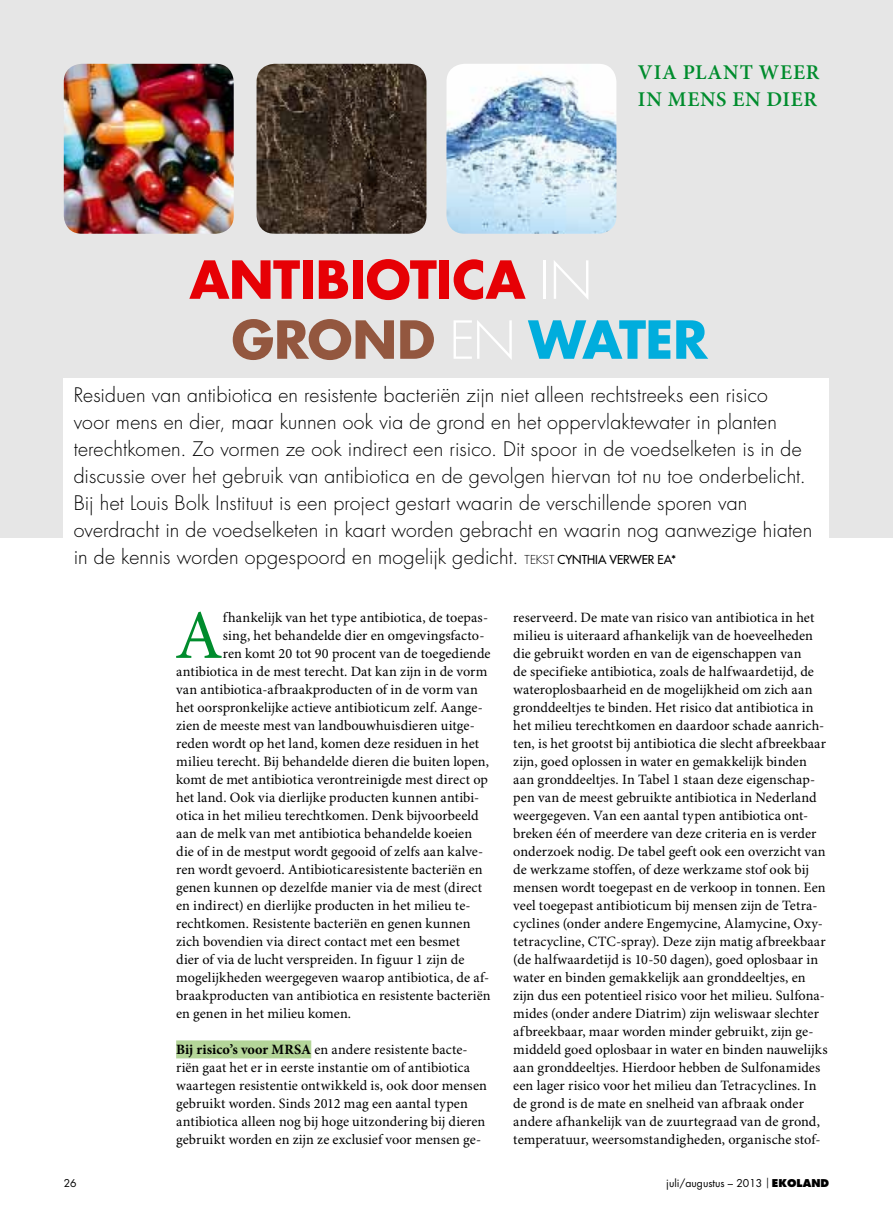
<style>
.page{position:relative;width:893px;height:1212px;background:#fff}
.page>*{position:absolute;margin:0;border:0;box-sizing:border-box;transform-origin:0 0}
.t1{font:69.6px "Minion Pro";color:#008c2d}
.t2{font:700 51px/60px "Futura Std";letter-spacing:-.01em;color:#e60005}
.t3{font:600 21px/27px "Minion Pro";letter-spacing:.04em;color:#008c2d}
.t4{font:300 19.5px/27px "Futura Std";letter-spacing:.015em;color:#000}
.t5{font:14.25px/18px "Minion Pro";letter-spacing:.005em;color:#000}
.t6{font:10.5px "Futura Std";color:#000}
.s1{font-weight:300;color:#fff}
.s2{color:#93573f}
.s3{color:#00addd}
.s4{font-size:12px}
.s5{font-weight:500;font-size:12px}
.s6{font-weight:700}
.s7{font-weight:500}
.s8{font-weight:800}
</style>
<div class="page">
<div style="left:0;top:0;width:893px;height:538px;background:#e6e6e6"></div>
<img style="left:257px;top:64px;width:169px;height:170px">
<img style="left:446px;top:64px;width:170px;height:170px">
<img style="left:64px;top:64px;width:170px;height:170px">
<div style="left:64px;top:378px;width:765px;height:253px;background:#fff"></div>
<div style="left:176px;top:1040px;width:135px;height:18px;background:#b4d599"></div>
<h3 class="t3" style="left:638px;top:60px;width:183px">VIA PLANT WEER<br>IN MENS EN DIER</h3>
<h2 class="t2" style="left:231px;top:249px;width:478px;text-indent:-42px">ANTIBIOTICA <span class="s1">in<br></span><span class="s2">GROND</span> <span class="s1">en</span> <span class="s3">WATER</span></h2>
<p class="t4" style="left:74px;top:382px;width:740px">Residuen van antibiotica en resistente bacteriën zijn niet alleen rechtstreeks een risico<br>voor mens en dier, maar kunnen ook via de grond en het oppervlaktewater in planten terechtkomen. Zo vormen ze ook indirect een risico. Dit spoor in de voedselketen is in de discussie over het gebruik van antibiotica en de gevolgen hiervan tot nu toe onderbelicht.<br>Bij het Louis Bolk I nstituut is een project gestart waarin de verschillende sporen van overdracht in de voedselketen in kaart worden gebracht en waarin nog aanwezige hiaten in de kennis worden opgespoord en mogelijk gedicht. <span class="s4">Tekst</span> <span class="s5">CYNTHIA VERWER EA*</span></p>
<h1 class="t1" style="left:175px;top:594px;width:50px">A</h1>
<p class="t5" style="left:223px;top:609px;width:267px">fhankelijk van het type antibiotica, de toepas-</p>
<p class="t5" style="left:223px;top:627px;width:263px">sing, het behandelde dier en omgevingsfacto-</p>
<p class="t5" style="left:223px;top:645px;width:269px">ren komt 20 tot 90 procent van de toegediende</p>
<p class="t5" style="left:176px;top:663px;width:313px">antibiotica in de mest terecht. Dat kan zijn in de vorm</p>
<p class="t5" style="left:176px;top:681px;width:303px">van antibiotica-afbraakproducten of in de vorm van</p>
<p class="t5" style="left:176px;top:699px;width:308px">het oorspronkelijke actieve antibioticum zelf. Aange-</p>
<p class="t5" style="left:176px;top:717px;width:300px">zien de meeste mest van landbouwhuisdieren uitge-</p>
<p class="t5" style="left:176px;top:735px;width:305px">reden wordt op het land, komen deze residuen in het</p>
<p class="t5" style="left:176px;top:753px;width:314px">milieu terecht. Bij behandelde dieren die buiten lopen,</p>
<p class="t5" style="left:176px;top:771px;width:313px">komt de met antibiotica verontreinigde mest direct op</p>
<p class="t5" style="left:176px;top:789px;width:305px">het land. Ook via dierlijke producten kunnen antibi-</p>
<p class="t5" style="left:176px;top:807px;width:304px">otica in het milieu terechtkomen. Denk bijvoorbeeld</p>
<p class="t5" style="left:176px;top:825px;width:298px">aan de melk van met antibiotica behandelde koeien</p>
<p class="t5" style="left:176px;top:843px;width:309px">die of in de mestput wordt gegooid of zelfs aan kalve-</p>
<p class="t5" style="left:176px;top:861px;width:308px">ren wordt gevoerd. Antibioticaresistente bacteriën en</p>
<p class="t5" style="left:176px;top:879px;width:308px">genen kunnen op dezelfde manier via de mest (direct</p>
<p class="t5" style="left:176px;top:897px;width:296px">en indirect) en dierlijke producten in het milieu te-</p>
<p class="t5" style="left:176px;top:915px;width:296px">rechtkomen. Resistente bacteriën en genen kunnen</p>
<p class="t5" style="left:176px;top:933px;width:285px">zich bovendien via direct contact met een besmet</p>
<p class="t5" style="left:176px;top:951px;width:290px">dier of via de lucht verspreiden. In figuur 1 zijn de</p>
<p class="t5" style="left:176px;top:969px;width:315px">mogelijkheden weergegeven waarop antibiotica, de af-</p>
<p class="t5" style="left:176px;top:987px;width:316px">braakproducten van antibiotica en resistente bacteriën</p>
<p class="t5" style="left:176px;top:1005px;width:177px">en genen in het milieu komen.</p>
<p class="t5" style="left:176px;top:1041px;width:312px"><span class="s6">Bij risico’s voor MRSA</span> en andere resistente bacte&shy;riën gaat het er in eerste instantie om of antibiotica waartegen resistentie ontwikkeld is, ook door mensen gebruikt worden. Sinds 2012 mag een aantal typen antibiotica alleen nog bij hoge uitzondering bij dieren gebruikt worden en zijn ze exclusief voor mensen ge-</p>
<p class="t5" style="left:513px;top:609px;width:316px">reserveerd. De mate van risico van antibiotica in het milieu is uiteraard afhankelijk van de hoeveelheden die gebruikt worden en van de eigenschappen van<br>de specifieke antibiotica, zoals de halfwaardetijd, de wateroplosbaarheid en de mogelijkheid om zich aan gronddeeltjes te binden. Het risico dat antibiotica in het milieu terechtkomen en daardoor schade aanrich&shy;ten, is het grootst bij antibiotica die slecht afbreekbaar zijn, goed oplossen in water en gemakkelijk binden aan gronddeeltjes. In Tabel 1 staan deze eigenschap&shy;pen van de meest gebruikte antibiotica in Nederland weergegeven. Van een aantal typen antibiotica ont&shy;breken één of meerdere van deze criteria en is verder onderzoek nodig. De tabel geeft ook een overzicht van de werkzame stoffen, of deze werkzame stof ook bij mensen wordt toegepast en de verkoop in tonnen. Een veel toegepast antibioticum bij mensen zijn de Tetra&shy;cyclines (onder andere Engemycine, Alamycine, Oxy&shy;tetracycline, CTC-spray). Deze zijn matig afbreekbaar (de halfwaardetijd is 10-50 dagen), goed oplosbaar in water en binden gemakkelijk aan gronddeeltjes, en zijn dus een potentieel risico voor het milieu. Sulfona&shy;mides (onder andere Diatrim) zijn weliswaar slechter afbreekbaar, maar worden minder gebruikt, zijn ge&shy;middeld goed oplosbaar in water en binden nauwelijks aan gronddeeltjes. Hierdoor hebben de Sulfonamides een lager risico voor het milieu dan Tetracyclines. In de grond is de mate en snelheid van afbraak onder andere afhankelijk van de zuurtegraad van de grond, temperatuur, weersomstandigheden, organische stof-</p>
<p class="t6" style="left:64px;top:1176px;width:14px">26</p>
<p class="t6" style="left:666px;top:1176px;width:164px">juli/augustus – 2013 <span class="s7">|</span> <span class="s8">EKOLAND</span></p>
</div>
